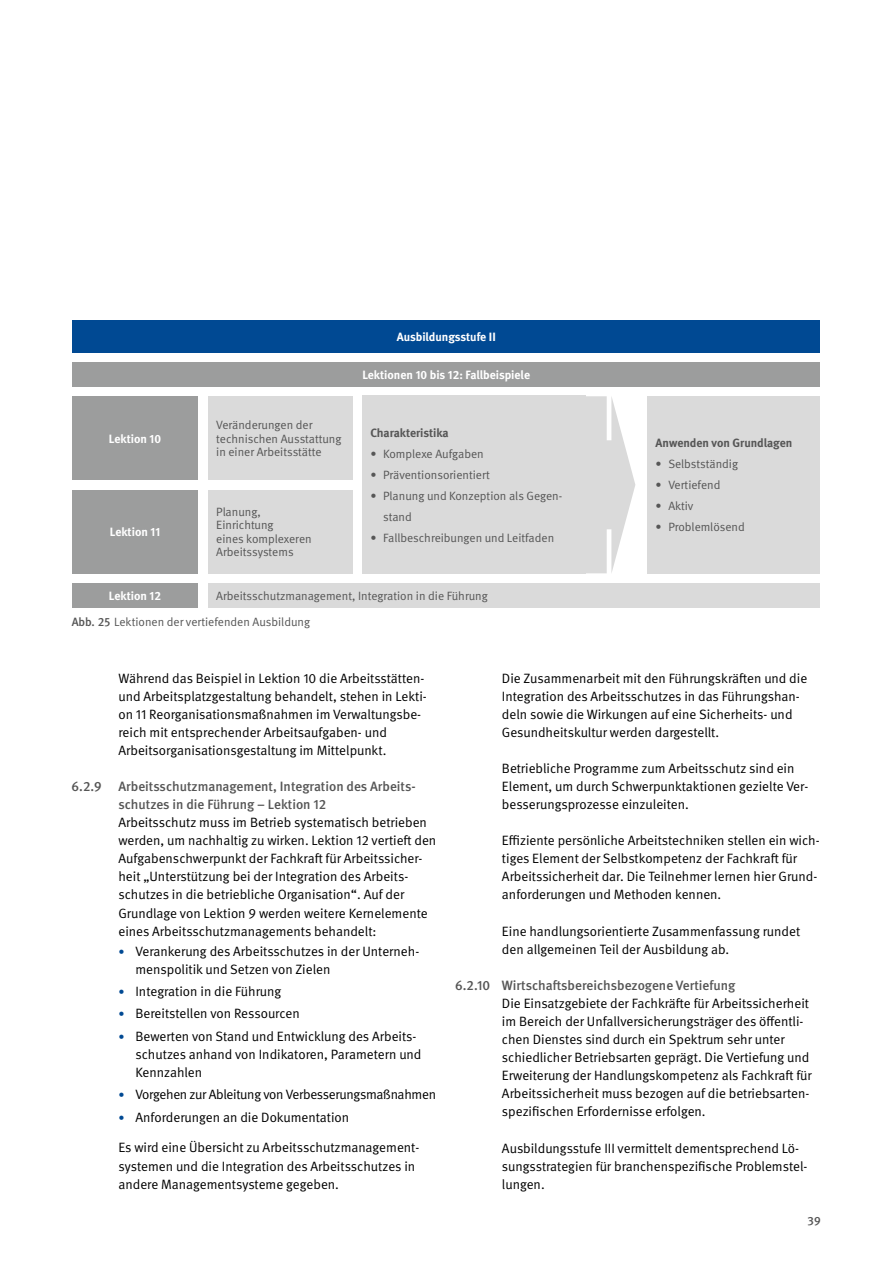
<style>
.page{position:relative;width:893px;height:1263px;background:#fff}
.page>*{position:absolute;margin:0;border:0;box-sizing:border-box;transform-origin:0 0}
.t1{font:13.5px/18.1px "DGUV Meta";color:#000}
.t2{font:500 13.5px/18.1px "DGUV Meta";color:#565656}
.t3{font:13.5px "DGUV Meta";letter-spacing:-.02em;color:#000}
.t4{font:12px/13.5px "DGUV Meta";color:#565656}
.t5{font:700 12px "DGUV Meta";color:#fff}
.t6{font:700 12px "DGUV Meta";letter-spacing:-.005em;color:#565656}
.t7{font:500 12px "DGUV Meta";color:#565656}
.s1{font-weight:500}
.s2{font-size:12px;color:#004993}
</style>
<div class="page">
<div style="left:72px;top:320px;width:748px;height:32px;background:#004993"></div>
<div style="left:72px;top:396px;width:126px;height:84px;background:#9c9d9d"></div>
<div style="left:72px;top:490px;width:126px;height:83px;background:#9c9d9d"></div>
<div style="left:72px;top:583px;width:126px;height:24px;background:#9c9d9d"></div>
<div style="left:72px;top:362px;width:748px;height:24px;background:#9c9d9d"></div>
<div style="left:208px;top:396px;width:145px;height:84px;background:#dadada"></div>
<div style="left:208px;top:490px;width:145px;height:83px;background:#dadada"></div>
<div style="left:208px;top:583px;width:611px;height:24px;background:#dadada"></div>
<svg style="left:586px;top:396px;width:49px;height:178px"></svg>
<div style="left:362px;top:395px;width:224px;height:179px;background:#dadada"></div>
<div style="left:647px;top:396px;width:172px;height:177px;background:#dadada"></div>
<p class="t5" style="left:397px;top:329px;width:101px">Ausbildungsstufe II</p>
<p class="t5" style="left:109px;top:431px;width:54px">Lektion 10</p>
<p class="t5" style="left:110px;top:525px;width:52px">Lektion 11</p>
<p class="t5" style="left:109px;top:589px;width:54px">Lektion 12</p>
<p class="t5" style="left:362px;top:367px;width:169px">Lektionen 10 bis 12: Fallbeispiele</p>
<p class="t4" style="left:216px;top:418px;width:127px">Veränderungen der technischen Ausstattung in einer Arbeitsstätte</p>
<p class="t6" style="left:370px;top:425px;width:80px">Charakteristika</p>
<p class="t4" style="left:370px;top:447px;width:115px">• Komplexe Aufgaben</p>
<p class="t4" style="left:370px;top:468px;width:121px">• Präventionsorientiert</p>
<p class="t4" style="left:383px;top:485px;width:181px;line-height:21px;text-indent:-13px">• Planung und Konzeption als Gegen&shy;stand</p>
<p class="t4" style="left:370px;top:531px;width:185px">• Fallbeschreibungen und Leitfaden</p>
<p class="t4" style="left:216px;top:505px;width:97px">Planung,<br>Einrichtung<br>eines komplexeren<br>Arbeitssystems</p>
<p class="t4" style="left:216px;top:589px;width:273px">Arbeitsschutzmanagement, Integration in die Führung</p>
<p class="t4" style="left:72px;top:615px;width:240px"><span class="s1">Abb. 25</span> Lektionen der vertiefenden Ausbildung</p>
<p class="t6" style="left:656px;top:436px;width:138px">Anwenden von Grundlagen</p>
<p class="t4" style="left:656px;top:458px;width:84px">• Selbstständig</p>
<p class="t4" style="left:656px;top:479px;width:66px">• Vertiefend</p>
<p class="t4" style="left:656px;top:500px;width:39px">• Aktiv</p>
<p class="t4" style="left:656px;top:521px;width:91px">• Problemlösend</p>
<p class="t1" style="left:118px;top:669px;width:310px">Während das Beispiel in Lektion 10 die Arbeitsstätten&shy;und Arbeitsplatzgestaltung behandelt, stehen in Lekti&shy;on 11 Reorganisationsmaßnahmen im Verwaltungsbe&shy;reich mit entsprechender Arbeitsaufgaben- und Arbeitsorganisationsgestaltung im Mittelpunkt.</p>
<p class="t2" style="left:118px;top:778px;width:299px;text-indent:-47px">6.2.9 Arbeitsschutzmanagement, Integration des Arbeits&shy;schutzes in die Führung – Lektion 12</p>
<p class="t1" style="left:118px;top:814px;width:319px">Arbeitsschutz muss im Betrieb systematisch betrieben werden, um nachhaltig zu wirken. Lektion 12 vertieft den Aufgabenschwerpunkt der Fachkraft für Arbeitssicher&shy;heit „Unterstützung bei der Integration des Arbeits&shy;schutzes in die betriebliche Organisation“. Auf der Grundlage von Lektion 9 werden weitere Kernelemente eines Arbeitsschutzmanagements behandelt:</p>
<p class="t1" style="left:135px;top:942px;width:285px;text-indent:-17px"><span class="s2">•</span> Verankerung des Arbeitsschutzes in der Unterneh&shy;menspolitik und Setzen von Zielen</p>
<p class="t1" style="left:118px;top:983px;width:164px"><span class="s2">•</span> Integration in die Führung</p>
<p class="t1" style="left:118px;top:1005px;width:183px"><span class="s2">•</span> Bereitstellen von Ressourcen</p>
<p class="t1" style="left:135px;top:1027px;width:288px;text-indent:-17px"><span class="s2">•</span> Bewerten von Stand und Entwicklung des Arbeits&shy;schutzes anhand von Indikatoren, Parametern und<br>Kennzahlen</p>
<p class="t3" style="left:118px;top:1087px;width:319px"><span class="s2">•</span> Vorgehen zur Ableitung von Verbesserungsmaßnahmen</p>
<p class="t1" style="left:118px;top:1108px;width:232px"><span class="s2">•</span> Anforderungen an die Dokumentation</p>
<p class="t1" style="left:118px;top:1139px;width:302px">Es wird eine Übersicht zu Arbeitsschutzmanagement&shy;systemen und die Integration des Arbeitsschutzes in andere Managementsysteme gegeben.</p>
<p class="t1" style="left:502px;top:669px;width:307px">Die Zusammenarbeit mit den Führungskräften und die Integration des Arbeitsschutzes in das Führungshan&shy;deln sowie die Wirkungen auf eine Sicherheits- und Gesundheitskultur werden dargestellt.</p>
<p class="t1" style="left:502px;top:759px;width:308px">Betriebliche Programme zum Arbeitsschutz sind ein<br>Element, um durch Schwerpunktaktionen gezielte Ver&shy;besserungsprozesse einzuleiten.</p>
<p class="t1" style="left:502px;top:832px;width:319px">Effiziente persönliche Arbeitstechniken stellen ein wich&shy;tiges Element der Selbstkompetenz der Fachkraft für Arbeitssicherheit dar. Die Teilnehmer lernen hier Grund&shy;anforderungen und Methoden kennen.</p>
<p class="t1" style="left:502px;top:922px;width:300px">Eine handlungsorientierte Zusammenfassung rundet den allgemeinen Teil der Ausbildung ab.</p>
<p class="t2" style="left:455px;top:976px;width:282px">6.2.10 Wirtschaftsbereichsbezogene Vertiefung</p>
<p class="t1" style="left:502px;top:994px;width:311px">Die Einsatzgebiete der Fachkräfte für Arbeitssicherheit im Bereich der Unfallversicherungsträger des öffentli&shy;chen Dienstes sind durch ein Spektrum sehr unter schiedlicher Betriebsarten geprägt. Die Vertiefung und Erweiterung der Handlungskompetenz als Fachkraft für Arbeitssicherheit muss bezogen auf die betriebsarten&shy;spezifischen Erfordernisse erfolgen.</p>
<p class="t1" style="left:502px;top:1139px;width:307px">Ausbildungsstufe III vermittelt dementsprechend Lö&shy;sungsstrategien für branchenspezifische Problemstel&shy;lungen.</p>
<p class="t7" style="left:807px;top:1213px;width:15px">39</p>
</div>
